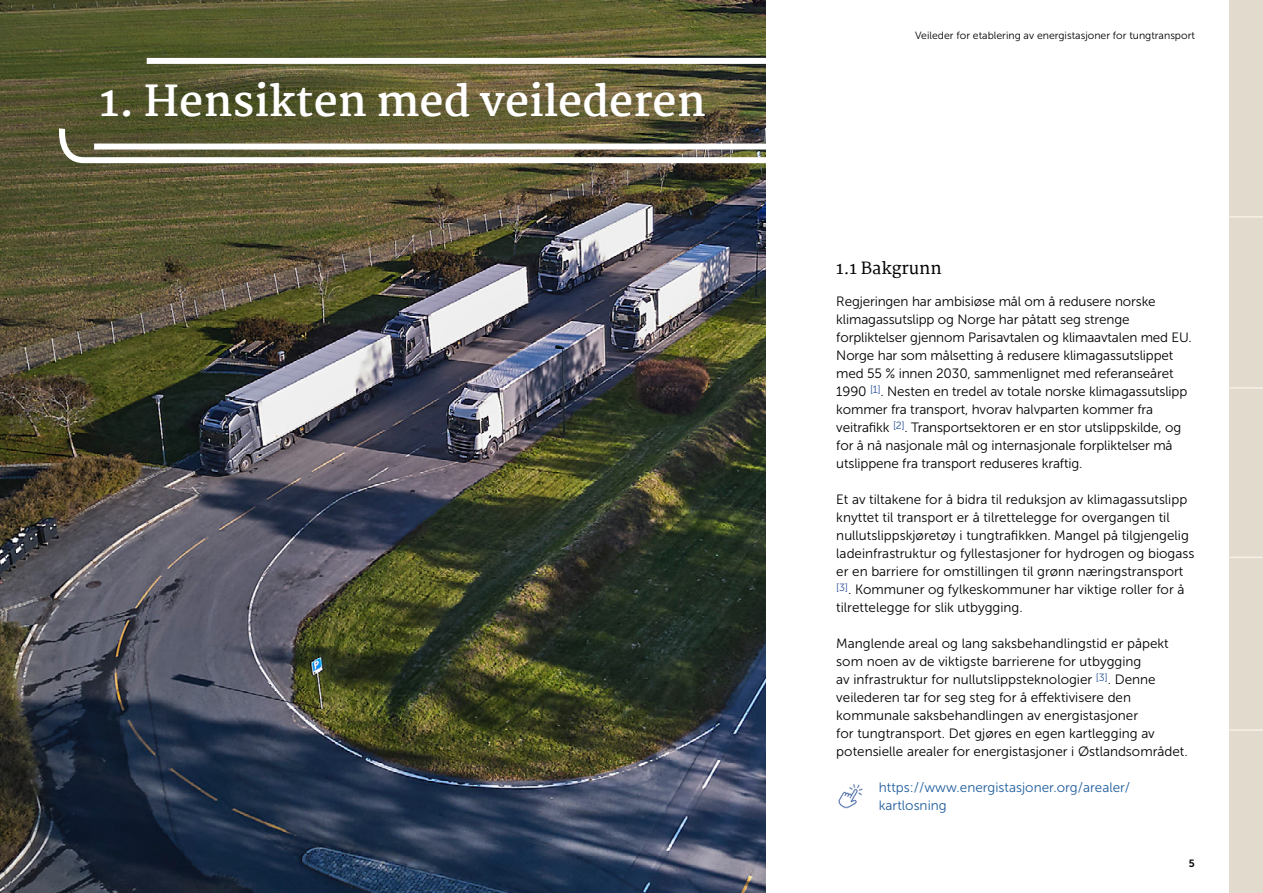
<style>
.page{position:relative;width:1263px;height:893px;background:#fff}
.page>*{position:absolute;margin:0;border:0;box-sizing:border-box;transform-origin:0 0}
.Heading_kapittelforside{font:700 42px "Martel";color:#fff}
.subhead1{font:600 16.5px "Martel";color:#000}
.brødtekst{font:13.5px/18px "Museo Sans 300";color:#000}
.link_tekst{font:13.5px/18px "Museo Sans 300";color:#215e9e}
.t1{font:10.5px "Museo Sans 300";color:#000}
.t2{font:10.5px "Museo Sans 700";color:#000}
</style>
<div class="page">
<img style="left:0;top:0;width:765px;height:893px">
<img style="left:56px;top:123px;width:710px;height:43px">
<div style="left:147px;top:58px;width:623px;height:6px;background:#fff"></div>
<div style="left:1229px;top:0;width:34px;height:893px;background:#e1dacd"></div>
<hr style="left:1229px;top:387px;width:34px;height:2px;background:#f7f0e4">
<hr style="left:1229px;top:557px;width:34px;height:1px;background:#f7f0e4">
<hr style="left:1229px;top:216px;width:34px;height:2px;background:#f7f0e4">
<hr style="left:1229px;top:729px;width:34px;height:2px;background:#f7f0e4">
<img style="left:838px;top:784px;width:25px;height:24px">
<h1 class="Heading_kapittelforside" style="left:100px;top:77px;width:608px">1. Hensikten med veilederen</h1>
<p class="t1" style="left:915px;top:30px;width:281px">Veileder for etablering av energistasjoner for tungtransport</p>
<h2 class="subhead1" style="left:836px;top:258px;width:107px">1.1 Bakgrunn</h2>
<p class="brødtekst" style="left:836px;top:292px;width:357px">Regjeringen har ambisiøse mål om å redusere norske klimagassutslipp og Norge har påtatt seg strenge forpliktelser gjennom Parisavtalen og klimaavtalen med EU.<br>Norge har som målsetting å redusere klimagassutslippet med 55 % innen 2030, sammenlignet med referanseåret 1990 <sup>[1]</sup>. Nesten en tredel av totale norske klimagassutslipp kommer fra transport, hvorav halvparten kommer fra veitrafikk <sup>[2]</sup>. Transportsektoren er en stor utslippskilde, og for å nå nasjonale mål og internasjonale forpliktelser må utslippene fra transport reduseres kraftig.</p>
<p class="brødtekst" style="left:836px;top:490px;width:360px">Et av tiltakene for å bidra til reduksjon av klimagassutslipp knyttet til transport er å tilrettelegge for overgangen til nullutslippskjøretøy i tungtrafikken. Mangel på tilgjengelig ladeinfrastruktur og fyllestasjoner for hydrogen og biogass er en barriere for omstillingen til grønn næringstransport <sup>[3]</sup>. Kommuner og fylkeskommuner har viktige roller for å tilrettelegge for slik utbygging.</p>
<p class="brødtekst" style="left:836px;top:634px;width:353px">Manglende areal og lang saksbehandlingstid er påpekt som noen av de viktigste barrierene for utbygging<br>av infrastruktur for nullutslippsteknologier <sup>[3]</sup>. Denne veilederen tar for seg steg for å effektivisere den kommunale saksbehandlingen av energistasjoner<br>for tungtransport. Det gjøres en egen kartlegging av potensielle arealer for energistasjoner i Østlandsområdet.</p>
<p class="link_tekst" style="left:879px;top:778px;width:253px">https://www.energistasjoner.org/arealer/ kartlosning</p>
<p class="t2" style="left:1189px;top:857px;width:7px">5</p>
</div>
